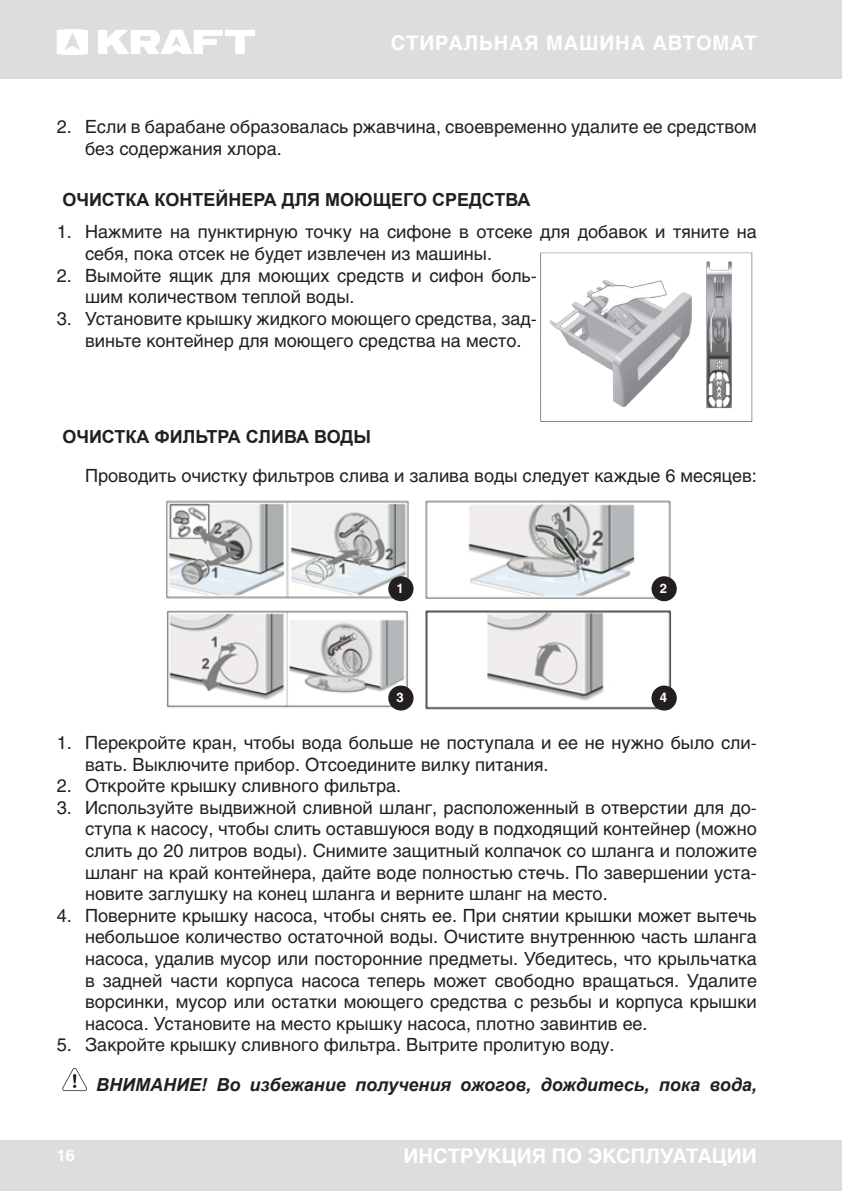
<style>
.page{position:relative;width:842px;height:1191px;background:#fff}
.page>*{position:absolute;margin:0;border:0;box-sizing:border-box;transform-origin:0 0}
.t1{font:700 20px "Helios C";color:#fff}
.t2{font:700 20px "Helios C";letter-spacing:.04em;color:#fff}
._003_марк_список{font:18px/21.6px "Helios C";color:#231f20}
._002_тест{font:18px "Helios C";color:#231f20}
._003_подзаг___2{font:700 18px "Arial";color:#231f20}
.Внимание___-снизу{font:italic 700 18px "Arial";color:#231f20}
.t3{font:700 16px "Helios C";color:#fff}
.OSNOVNOY{font:700 13px "Helios C";color:#fff}
</style>
<div class="page">
<div style="left:0;top:1140px;width:842px;height:51px;background:#dcdddf"></div>
<div style="left:0;top:0;width:842px;height:79px;background:#dcdddf"></div>
<svg style="left:57px;top:29px;width:31px;height:26px"></svg>
<svg style="left:98px;top:30px;width:157px;height:24px"></svg>
<svg style="left:62px;top:1068px;width:25px;height:23px"></svg>
<img style="left:166px;top:610px;width:244px;height:98px">
<img style="left:426px;top:500px;width:245px;height:100px">
<img style="left:166px;top:500px;width:245px;height:99px">
<img style="left:425px;top:610px;width:246px;height:100px">
<div style="left:388px;top:576px;width:25px;height:25px;background:#231f20;border-radius:50%"></div>
<div style="left:651px;top:576px;width:26px;height:25px;background:#231f20;border-radius:50%"></div>
<div style="left:388px;top:685px;width:25px;height:25px;background:#231f20;border-radius:50%"></div>
<div style="left:651px;top:685px;width:26px;height:25px;background:#231f20;border-radius:50%"></div>
<img style="left:540px;top:252px;width:213px;height:170px">
<p class="t2" style="left:391px;top:31px;width:368px">СТИРАЛЬНАЯ МАШИНА АВТОМАТ</p>
<p class="_003_марк_список" style="left:85px;top:116px;width:673px;text-indent:-28px">2. Если в барабане образовалась ржавчина, своевременно удалите ее средством без содержания хлора.</p>
<p class="_003_подзаг___2" style="left:62px;top:186px;width:470px">ОЧИСТКА КОНТЕЙНЕРА ДЛЯ МОЮЩЕГО СРЕДСТВА</p>
<p class="_003_марк_список" style="left:85px;top:221px;width:673px;text-indent:-28px">1. Нажмите на пунктирную точку на сифоне в отсеке для добавок и тяните на себя, пока отсек не будет извлечен из машины.</p>
<p class="_003_марк_список" style="left:85px;top:264px;width:453px;text-indent:-28px">2. Вымойте ящик для моющих средств и сифон боль&shy;шим количеством теплой воды.</p>
<p class="_003_марк_список" style="left:85px;top:307px;width:453px;text-indent:-28px">3. Установите крышку жидкого моющего средства, зад&shy;виньте контейнер для моющего средства на место.</p>
<p class="_003_подзаг___2" style="left:62px;top:424px;width:310px">ОЧИСТКА ФИЛЬТРА СЛИВА ВОДЫ</p>
<p class="_002_тест" style="left:85px;top:465px;width:673px">Проводить очистку фильтров слива и залива воды следует каждые 6 месяцев:</p>
<p class="OSNOVNOY" style="left:396px;top:581px;width:9px">1</p>
<p class="OSNOVNOY" style="left:660px;top:581px;width:9px">2</p>
<p class="OSNOVNOY" style="left:396px;top:690px;width:9px">3</p>
<p class="OSNOVNOY" style="left:660px;top:690px;width:9px">4</p>
<p class="_003_марк_список" style="left:85px;top:731px;width:673px;text-indent:-28px">1. Перекройте кран, чтобы вода больше не поступала и ее не нужно было сли&shy;вать. Выключите прибор. Отсоедините вилку питания.</p>
<p class="_003_марк_список" style="left:57px;top:775px;width:346px">2. Откройте крышку сливного фильтра.</p>
<p class="_003_марк_список" style="left:85px;top:796px;width:673px;text-align:justify;text-indent:-28px">3. Используйте выдвижной сливной шланг, расположенный в отверстии для до&shy;ступа к насосу, чтобы слить оставшуюся воду в подходящий контейнер (можно слить до 20 литров воды). Снимите защитный колпачок со шланга и положите шланг на край контейнера, дайте воде полностью стечь. По завершении уста&shy;новите заглушку на конец шланга и верните шланг на место.</p>
<p class="_003_марк_список" style="left:85px;top:904px;width:673px;text-align:justify;text-indent:-28px">4. Поверните крышку насоса, чтобы снять ее. При снятии крышки может вытечь небольшое количество остаточной воды. Очистите внутреннюю часть шланга насоса, удалив мусор или посторонние предметы. Убедитесь, что крыльчатка в задней части корпуса насоса теперь может свободно вращаться. Удалите ворсинки, мусор или остатки моющего средства с резьбы и корпуса крышки насоса. Установите на место крышку насоса, плотно завинтив ее.</p>
<p class="_003_марк_список" style="left:57px;top:1034px;width:559px">5. Закройте крышку сливного фильтра. Вытрите пролитую воду.</p>
<p class="Внимание___-снизу" style="left:96px;top:1072px;width:662px">ВНИМАНИЕ! Во избежание получения ожогов, дождитесь, пока вода,</p>
<p class="t3" style="left:57px;top:1145px;width:19px">16</p>
<p class="t1" style="left:404px;top:1143px;width:355px">ИНСТРУКЦИЯ ПО ЭКСПЛУАТАЦИИ</p>
</div>
